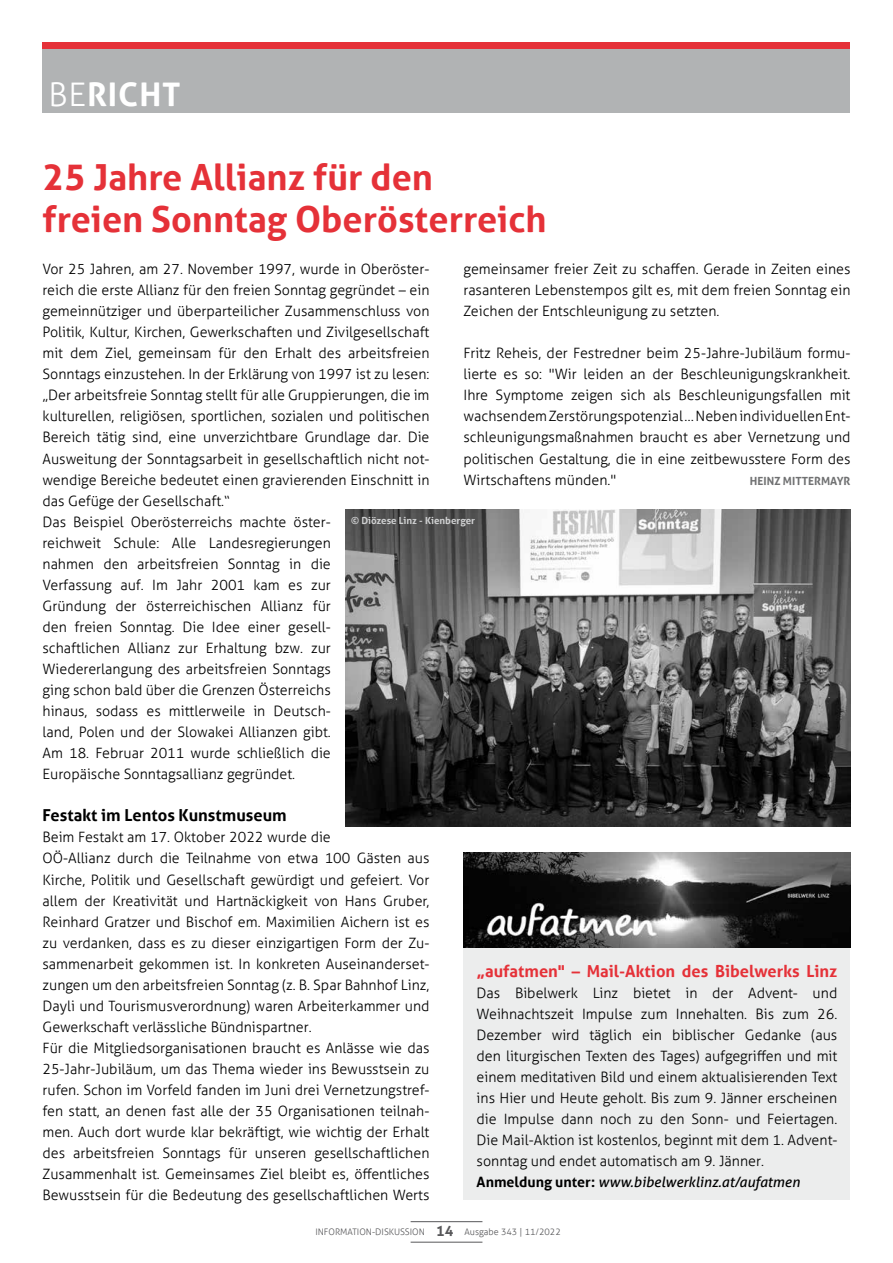
<style>
.page{position:relative;width:893px;height:1263px;background:#fff}
.page>*{position:absolute;margin:0;border:0;box-sizing:border-box;transform-origin:0 0}
.t1{font:700 36px/42.2px "Aller";color:#e53138}
.t2{font:700 32.55px "Aller";letter-spacing:.03em;color:#fff}
.t3{font:700 16.5px "Aller";color:#e53138}
.t4{font:700 16.5px "Aller";color:#000}
.t5{font:300 14.25px/21px "Aller";color:#000}
.t6{font:700 11.25px "Aller";color:#707172}
.t7{font:700 9.75px "Aller";color:#d0d1d2}
.t8{font:300 9px "Aller";color:#58585a}
.s1{font-weight:300}
.s2{font-weight:700}
.s3{font-weight:400;font-style:italic}
.s4{font-weight:700;font-size:14.25px}
</style>
<div class="page">
<hr style="left:411px;top:1221px;width:71px;height:1px;background:#58585a">
<hr style="left:411px;top:1242px;width:71px;height:1px;background:#58585a">
<div style="left:43px;top:49px;width:807px;height:64px;background:#b1b3b4"></div>
<div style="left:43px;top:43px;width:807px;height:6px;background:#e53138"></div>
<img style="left:346px;top:509px;width:504px;height:317px">
<div style="left:464px;top:941px;width:386px;height:259px;background:#eceded"></div>
<img style="left:463px;top:852px;width:387px;height:95px">
<h2 class="t2" style="left:48px;top:74px;width:134px"><span class="s1">BE</span>RICHT</h2>
<h1 class="t1" style="left:43px;top:156px;width:505px">25 Jahre Allianz für den<br>freien Sonntag Oberösterreich</h1>
<p class="t5" style="left:43px;top:259px;width:388px">Vor 25 Jahren, am 27. November 1997, wurde in Oberöster&shy;reich die erste Allianz für den freien Sonntag gegründet – ein gemeinnütziger und überparteilicher Zusammenschluss von Politik, Kultur, Kirchen, Gewerkschaften und Zivilgesellschaft mit dem Ziel, gemeinsam für den Erhalt des arbeitsfreien Sonntags einzustehen. In der Erklärung von 1997 ist zu lesen: „Der arbeitsfreie Sonntag stellt für alle Gruppierungen, die im kulturellen, religiösen, sportlichen, sozialen und politischen Bereich tätig sind, eine unverzichtbare Grundlage dar. Die Ausweitung der Sonntagsarbeit in gesellschaftlich nicht not&shy;wendige Bereiche bedeutet einen gravierenden Einschnitt in das Gefüge der Gesellschaft.“<br>Das Beispiel Oberösterreichs machte öster-<br>reichweit Schule: Alle Landesregierungen<br>nahmen den arbeitsfreien Sonntag in die<br>Verfassung auf. Im Jahr 2001 kam es zur<br>Gründung der österreichischen Allianz für<br>den freien Sonntag. Die Idee einer gesell-<br>schaftlichen Allianz zur Erhaltung bzw. zur Wiedererlangung des arbeitsfreien Sonntags<br>ging schon bald über die Grenzen Österreichs<br>hinaus, sodass es mittlerweile in Deutsch-<br>land, Polen und der Slowakei Allianzen gibt.<br>Am 18. Februar 2011 wurde schließlich die<br>Europäische Sonntagsallianz gegründet.</p>
<p class="t4" style="left:43px;top:805px;width:246px">Festakt im Lentos Kunstmuseum</p>
<p class="t5" style="left:43px;top:827px;width:388px">Beim Festakt am 17. Oktober 2022 wurde die<br>OÖ-Allianz durch die Teilnahme von etwa 100 Gästen aus Kirche, Politik und Gesellschaft gewürdigt und gefeiert. Vor allem der Kreativität und Hartnäckigkeit von Hans Gruber, Reinhard Gratzer und Bischof em. Maximilien Aichern ist es zu verdanken, dass es zu dieser einzigartigen Form der Zu&shy;sammenarbeit gekommen ist. In konkreten Auseinanderset&shy;zungen um den arbeitsfreien Sonntag (z. B. Spar Bahnhof Linz, Dayli und Tourismusverordnung) waren Arbeiterkammer und Gewerkschaft verlässliche Bündnispartner.<br>Für die Mitgliedsorganisationen braucht es Anlässe wie das 25-Jahr-Jubiläum, um das Thema wieder ins Bewusstsein zu rufen. Schon im Vorfeld fanden im Juni drei Vernetzungstref&shy;fen statt, an denen fast alle der 35 Organisationen teilnah&shy;men. Auch dort wurde klar bekräftigt, wie wichtig der Erhalt des arbeitsfreien Sonntags für unseren gesellschaftlichen Zusammenhalt ist. Gemeinsames Ziel bleibt es, öffentliches Bewusstsein für die Bedeutung des gesellschaftlichen Werts</p>
<p class="t5" style="left:463px;top:259px;width:388px;text-align:justify">gemeinsamer freier Zeit zu schaffen. Gerade in Zeiten eines rasanteren Lebenstempos gilt es, mit dem freien Sonntag ein Zeichen der Entschleunigung zu setzten.</p>
<p class="t5" style="left:463px;top:343px;width:388px;text-align:justify">Fritz Reheis, der Festredner beim 25-Jahre-Jubiläum formu&shy;lierte es so: "Wir leiden an der Beschleunigungskrankheit.<br>Ihre Symptome zeigen sich als Beschleunigungsfallen mit wachsendem Zerstörungspotenzial … Neben individuellen Ent&shy;schleunigungsmaßnahmen braucht es aber Vernetzung und politischen Gestaltung, die in eine zeitbewusstere Form des Wirtschaftens münden."</p>
<p class="t6" style="left:750px;top:474px;width:102px">HEINZ MITTERMAYR</p>
<p class="t7" style="left:351px;top:514px;width:126px">© Diözese Linz - Kienberger</p>
<p class="t3" style="left:477px;top:961px;width:362px">„aufatmen" – Mail-Aktion des Bibelwerks Linz</p>
<p class="t5" style="left:477px;top:982px;width:362px">Das Bibelwerk Linz bietet in der Advent- und Weihnachtszeit Impulse zum Innehalten. Bis zum 26.<br>Dezember wird täglich ein biblischer Gedanke (aus den liturgischen Texten des Tages) aufgegriffen und mit einem meditativen Bild und einem aktualisierenden Text ins Hier und Heute geholt. Bis zum 9. Jänner erscheinen die Impulse dann noch zu den Sonn- und Feiertagen.<br>Die Mail-Aktion ist kostenlos, beginnt mit dem 1. Advent&shy;sonntag und endet automatisch am 9. Jänner.<br><span class="s2">Anmeldung unter:</span> <span class="s3">www.bibelwerklinz.at/aufatmen</span></p>
<p class="t8" style="left:315px;top:1226px;width:247px">INFORMATION-DISKUSSION <span class="s4">14</span> Ausgabe 343 | 11/2022</p>
</div>
